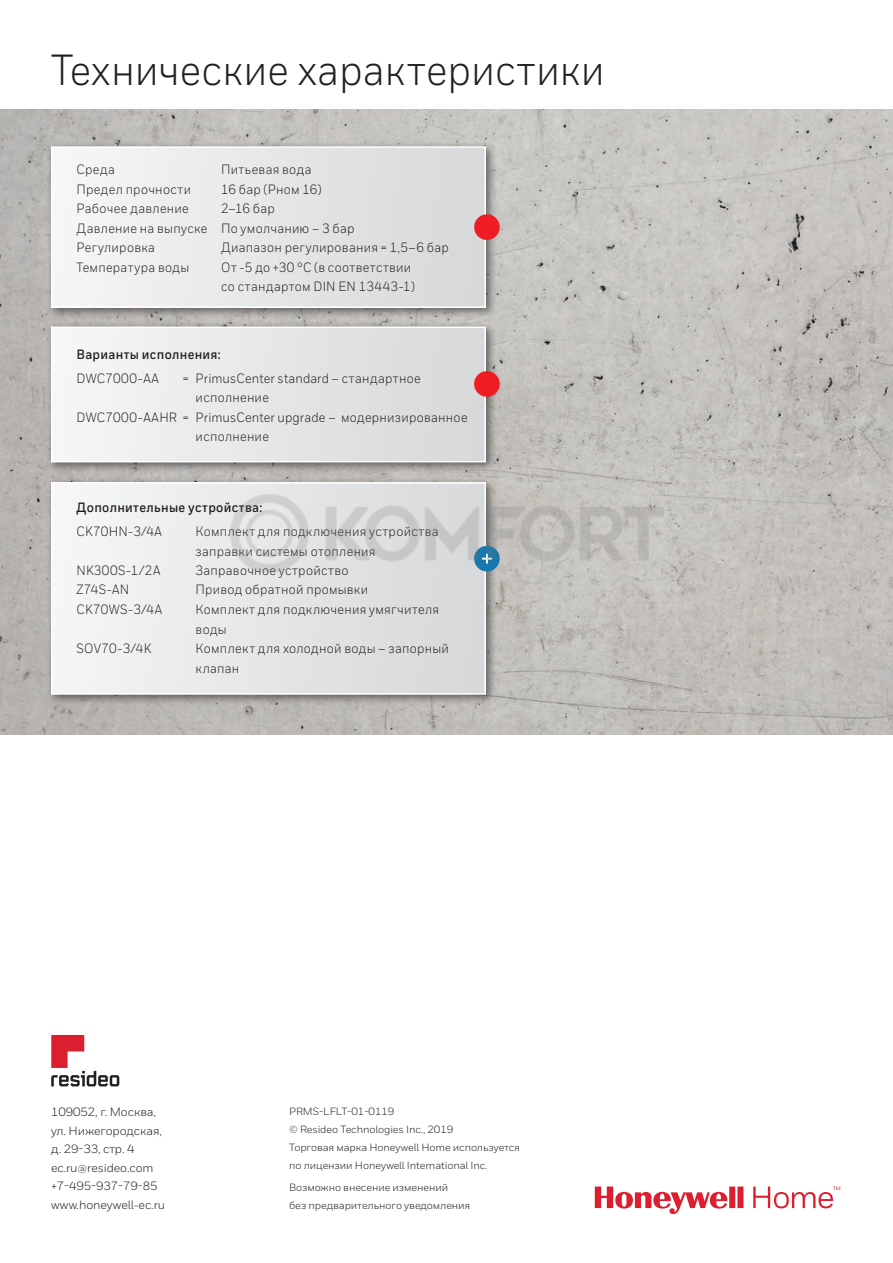
<style>
.page{position:relative;width:893px;height:1263px;background:#fff}
.page>*{position:absolute;margin:0;border:0;box-sizing:border-box;transform-origin:0 0}
.t1{font:43.5px "Honeywell Sans Cyr";color:#231f20;scale:.9 1}
.t2{font:13.5px/19.5px "Honeywell Sans Cyr";letter-spacing:.02em;color:#231f20;scale:.9 1}
.t3{font:700 13.5px "Honeywell Sans Cyr";letter-spacing:.025em;color:#231f20;scale:.9 1}
.t4{font:12px/18.6px "Honeywell Sans Cyr";letter-spacing:-.01em;color:#231f20}
.t5{font:12px "Honeywell Sans Cyr";color:#dc1f2e}
.t6{font:10.5px/18px "Honeywell Sans Cyr";letter-spacing:-.01em;color:#231f20}
</style>
<div class="page">
<img style="left:0;top:109px;width:893px;height:625px">
<div style="left:46px;top:141px;width:451px;height:178px;background:#231f20;opacity:.6"></div>
<div style="left:52px;top:147px;width:433px;height:160px;background:linear-gradient(to right,#f6f6f7,#d6d7da)"></div>
<div style="left:51px;top:146px;width:435px;height:162px;border:2px solid #fff"></div>
<div style="left:474px;top:214px;width:26px;height:26px;background:#ee1d23;border-radius:50%"></div>
<div style="left:46px;top:321px;width:451px;height:153px;background:#231f20;opacity:.6"></div>
<div style="left:52px;top:327px;width:433px;height:135px;background:linear-gradient(to right,#f6f7f7,#d6d7da)"></div>
<div style="left:51px;top:326px;width:435px;height:136px;border:2px solid #fff"></div>
<div style="left:474px;top:371px;width:26px;height:26px;background:#ee1d23;border-radius:50%"></div>
<div style="left:46px;top:477px;width:451px;height:229px;background:#231f20;opacity:.6"></div>
<div style="left:52px;top:483px;width:433px;height:211px;background:linear-gradient(to right,#f6f6f7,#d6d7d9)"></div>
<div style="left:51px;top:482px;width:435px;height:213px;border:2px solid #fff"></div>
<svg style="left:595px;top:1186px;width:238px;height:28px"></svg>
<svg style="left:51px;top:1035px;width:68px;height:51px"></svg>
<img style="left:223px;top:485px;width:447px;height:98px">
<h1 class="t1" style="left:51px;top:44px;width:617px">Технические характеристики</h1>
<p class="t2" style="left:77px;top:160px;width:44px">Среда</p>
<p class="t2" style="left:221px;top:160px;width:102px">Питьевая вода</p>
<p class="t2" style="left:77px;top:179px;width:129px">Предел прочности</p>
<p class="t2" style="left:221px;top:179px;width:113px">16 бар (Pном 16)</p>
<p class="t2" style="left:77px;top:199px;width:126px">Рабочее давление</p>
<p class="t2" style="left:77px;top:199px;width:310px;text-indent:145px">2–16 бар<br>Давление на выпуске По умолчанию – 3 бар<br>Регулировка</p>
<p class="t2" style="left:221px;top:238px;width:254px">Диапазон регулирования = 1,5–6 бар</p>
<p class="t2" style="left:77px;top:257px;width:127px">Температура воды</p>
<p class="t2" style="left:221px;top:257px;width:217px">От -5 до +30 °C (в соответствии со стандартом DIN EN 13443-1)</p>
<p class="t3" style="left:77px;top:346px;width:162px">Варианты исполнения:</p>
<p class="t2" style="left:77px;top:368px;width:93px">DWC7000-AA</p>
<p class="t2" style="left:183px;top:368px;width:266px">= PrimusCenter standard – стандартное</p>
<p class="t2" style="left:196px;top:388px;width:83px">исполнение</p>
<p class="t2" style="left:77px;top:407px;width:436px">DWC7000-AAHR = PrimusCenter upgrade – модернизированное</p>
<p class="t2" style="left:196px;top:427px;width:83px">исполнение</p>
<p class="t3" style="left:77px;top:499px;width:208px">Дополнительные устройства:</p>
<p class="t2" style="left:77px;top:522px;width:96px">CK70HN-3/4A</p>
<p class="t2" style="left:196px;top:522px;width:272px">Комплект для подключения устройства заправки системы отопления</p>
<p class="t2" style="left:77px;top:561px;width:95px">NK300S-1/2A</p>
<p class="t2" style="left:196px;top:561px;width:171px">Заправочное устройство</p>
<p class="t2" style="left:77px;top:580px;width:60px">Z74S-AN</p>
<p class="t2" style="left:196px;top:580px;width:193px">Привод обратной промывки</p>
<p class="t2" style="left:77px;top:600px;width:96px">CK70WS-3/4A</p>
<p class="t2" style="left:196px;top:600px;width:272px">Комплект для подключения умягчителя воды</p>
<p class="t2" style="left:77px;top:639px;width:85px">SOV70-3/4K</p>
<p class="t2" style="left:196px;top:639px;width:283px">Комплект для холодной воды – запорный клапан</p>
<p class="t4" style="left:51px;top:1102px;width:116px">109052, г. Москва, ул. Нижегородская, д. 29-33, стр. 4 ec.ru@resideo.com +7-495-937-79-85 www.honeywell-ec.ru</p>
<p class="t6" style="left:289px;top:1102px;width:232px">PRMS-LFLT-01-0119<br>© Resideo Technologies Inc., 2019<br>Торговая марка Honeywell Home используется по лицензии Honeywell International Inc.</p>
<p class="t6" style="left:289px;top:1178px;width:183px">Возможно внесение изменений<br>без предварительного уведомления</p>
<p class="t5" style="left:833px;top:1183px;width:10px">™</p>
</div>
